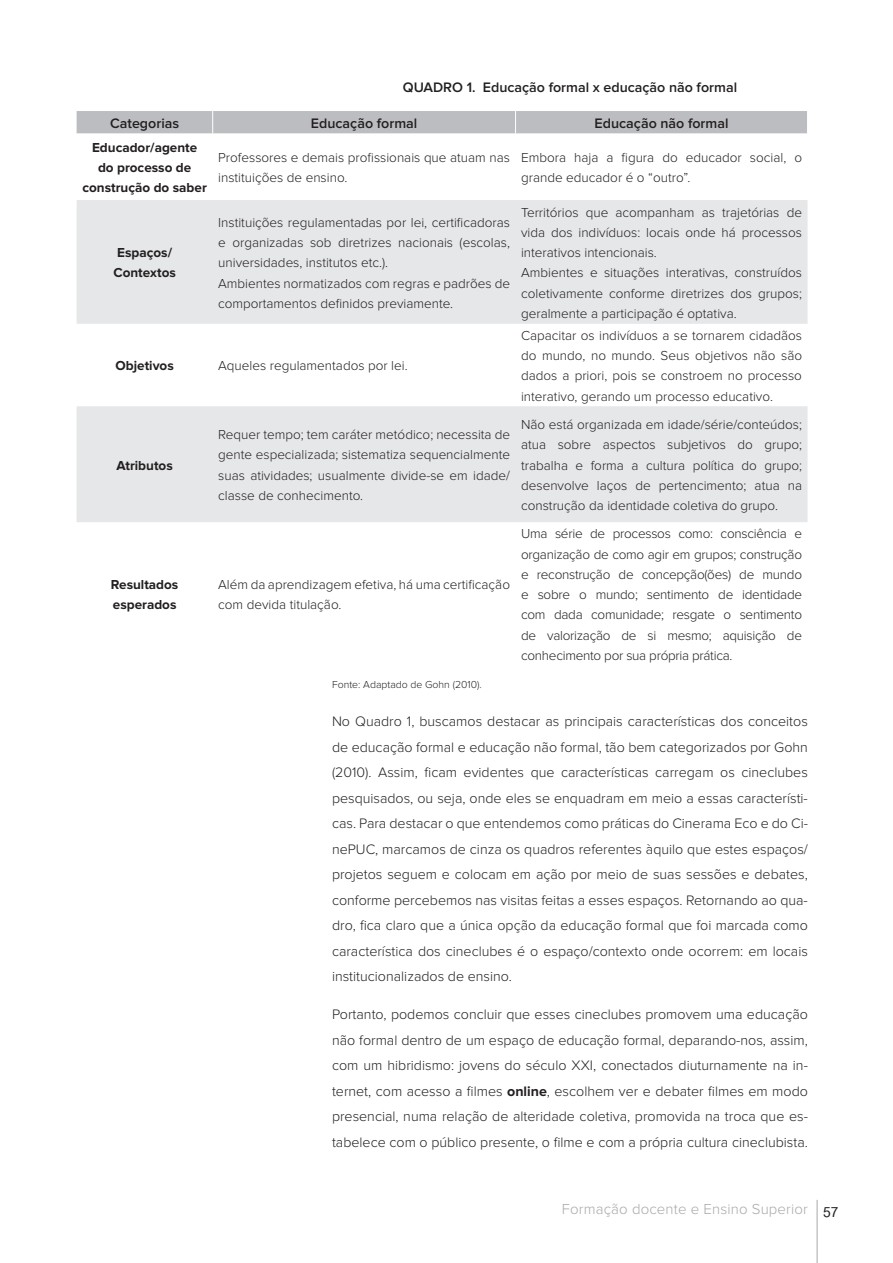
<style>
.page{position:relative;width:893px;height:1263px;background:#fff}
.page>*{position:absolute;margin:0;border:0;box-sizing:border-box;transform-origin:0 0}
.t1{font:300 15px "Proxima Nova";letter-spacing:.01em;color:#a8a9ad}
.t2{font:300 14.25px/25.5px "Proxima Nova";color:#231f20;text-align:justify}
.t3{font:600 14.25px "Proxima Nova";color:#231f20}
.t4{font:300 13.5px/20.2px "Proxima Nova";color:#231f20}
.t5{font:700 13.5px/20.2px "Proxima Nova";color:#231f20}
.t6{font:300 10.5px "Proxima Nova";color:#231f20}
.s1{font-weight:700}
.s2{font-family:"Cordia New";font-weight:700;font-size:21px;color:#231f20}
</style>
<div class="page">
<hr style="left:817px;top:1200px;width:1px;height:63px;background:#a8a9ad">
<svg style="left:77px;top:200px;width:730px;height:322px;fill:#e6e7e9"></svg>
<div style="left:77px;top:111px;width:730px;height:22px;background:#bcbdc0"></div>
<p class="t3" style="left:403px;top:79px;width:336px">QUADRO 1. Educação formal x educação não formal</p>
<p class="t3" style="left:110px;top:115px;width:71px">Categorias</p>
<p class="t3" style="left:311px;top:115px;width:108px">Educação formal</p>
<p class="t3" style="left:595px;top:115px;width:135px">Educação não formal</p>
<p class="t5" style="left:82px;top:137px;width:126px;text-align:center">Educador/agente<br>do processo de construção do saber</p>
<p class="t4" style="left:218px;top:147px;width:293px">Professores e demais profissionais que atuam nas instituições de ensino.</p>
<p class="t4" style="left:521px;top:147px;width:282px">Embora haja a figura do educador social, o grande educador é o “outro”.</p>
<p class="t5" style="left:113px;top:243px;width:64px">Espaços/<br>Contextos</p>
<p class="t4" style="left:218px;top:212px;width:293px">Instituições regulamentadas por lei, certificadoras e organizadas sob diretrizes nacionais (escolas, universidades, institutos etc.).<br>Ambientes normatizados com regras e padrões de comportamentos definidos previamente.</p>
<p class="t4" style="left:521px;top:202px;width:282px">Territórios que acompanham as trajetórias de vida dos indivíduos: locais onde há processos interativos intencionais.<br>Ambientes e situações interativas, construídos coletivamente conforme diretrizes dos grupos; geralmente a participação é optativa.</p>
<p class="t5" style="left:116px;top:356px;width:60px">Objetivos</p>
<p class="t4" style="left:218px;top:356px;width:191px">Aqueles regulamentados por lei.</p>
<p class="t4" style="left:521px;top:325px;width:282px;text-align:justify">Capacitar os indivíduos a se tornarem cidadãos do mundo, no mundo. Seus objetivos não são dados a priori, pois se constroem no processo interativo, gerando um processo educativo.</p>
<p class="t5" style="left:117px;top:455px;width:58px">Atributos</p>
<p class="t4" style="left:218px;top:425px;width:293px;text-align:justify">Requer tempo; tem caráter metódico; necessita de gente especializada; sistematiza sequencialmente suas atividades; usualmente divide-se em idade/ classe de conhecimento.</p>
<p class="t4" style="left:521px;top:415px;width:282px;text-align:justify">Não está organizada em idade/série/conteúdos; atua sobre aspectos subjetivos do grupo; trabalha e forma a cultura política do grupo; desenvolve laços de pertencimento; atua na construção da identidade coletiva do grupo.</p>
<p class="t5" style="left:111px;top:575px;width:69px">Resultados esperados</p>
<p class="t4" style="left:218px;top:574px;width:293px">Além da aprendizagem efetiva, há uma certificação com devida titulação.</p>
<p class="t4" style="left:521px;top:524px;width:282px;text-align:justify">Uma série de processos como: consciência e organização de como agir em grupos; construção e reconstrução de concepção(ões) de mundo e sobre o mundo; sentimento de identidade com dada comunidade; resgate o sentimento de valorização de si mesmo; aquisição de conhecimento por sua própria prática.</p>
<p class="t6" style="left:332px;top:678px;width:151px">Fonte: Adaptado de Gohn (2010).</p>
<p class="t2" style="left:332px;top:709px;width:477px">No Quadro 1, buscamos destacar as principais características dos conceitos de educação formal e educação não formal, tão bem categorizados por Gohn (2010). Assim, ficam evidentes que características carregam os cineclubes pesquisados, ou seja, onde eles se enquadram em meio a essas característi&shy;cas. Para destacar o que entendemos como práticas do Cinerama Eco e do Ci&shy;nePUC, marcamos de cinza os quadros referentes àquilo que estes espaços/ projetos seguem e colocam em ação por meio de suas sessões e debates, conforme percebemos nas visitas feitas a esses espaços. Retornando ao qua&shy;dro, fica claro que a única opção da educação formal que foi marcada como característica dos cineclubes é o espaço/contexto onde ocorrem: em locais institucionalizados de ensino.</p>
<p class="t2" style="left:332px;top:1002px;width:477px">Portanto, podemos concluir que esses cineclubes promovem uma educação não formal dentro de um espaço de educação formal, deparando-nos, assim, com um hibridismo: jovens do século XXI, conectados diuturnamente na in&shy;ternet, com acesso a filmes <span class="s1">online</span>, escolhem ver e debater filmes em modo presencial, numa relação de alteridade coletiva, promovida na troca que es&shy;tabelece com o público presente, o filme e com a própria cultura cineclubista.</p>
<p class="t1" style="left:562px;top:1200px;width:278px">Formação docente e Ensino Superior <span class="s2">57</span></p>
</div>
